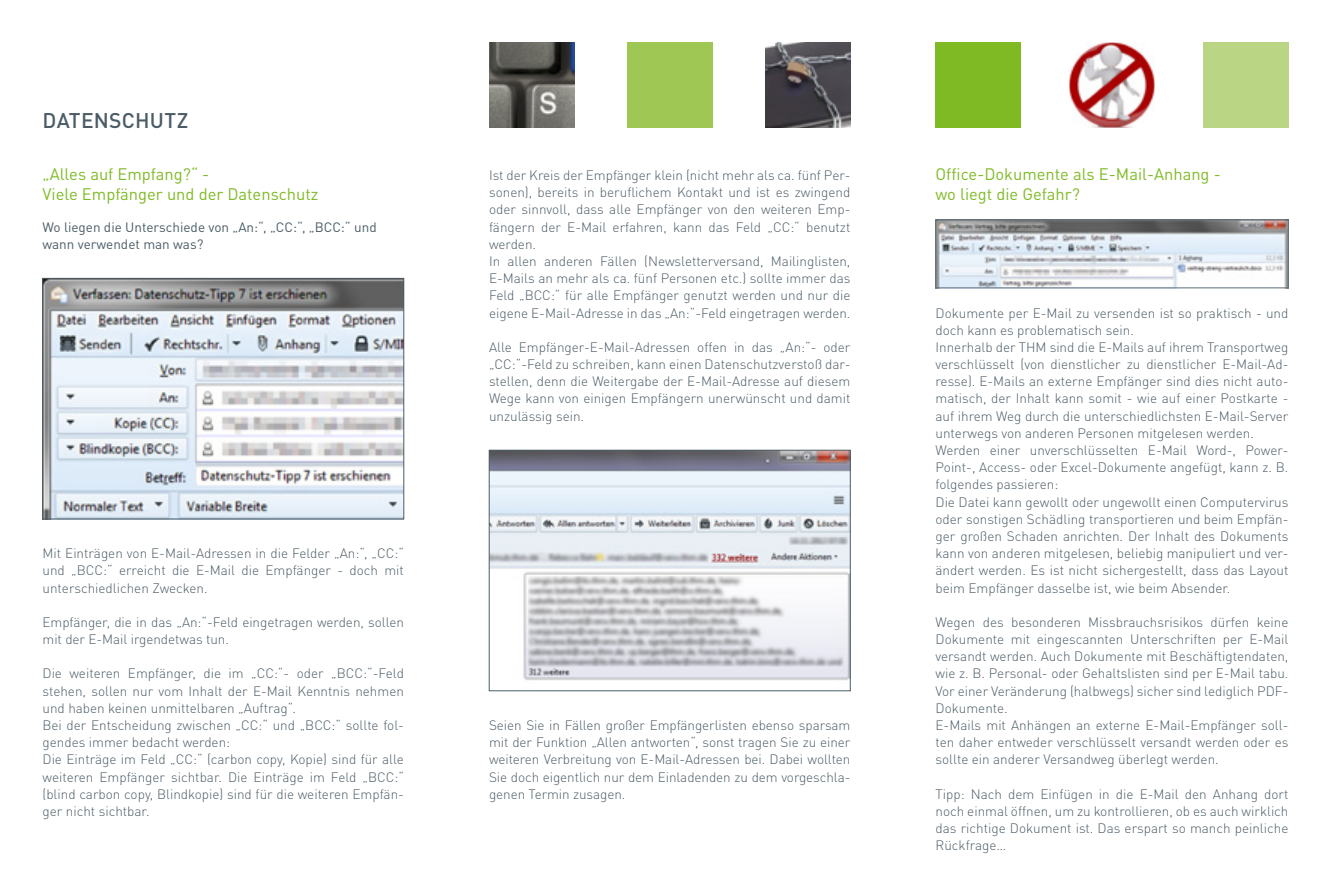
<style>
.page{position:relative;width:1331px;height:893px;background:#fff}
.page>*{position:absolute;margin:0;border:0;box-sizing:border-box;transform-origin:0 0}
.t1{font:500 21px "DIN Pro";letter-spacing:.01em;color:#4b5c66}
.Textbereich{font:16.5px "DIN Pro";color:#7fba25}
.Textbereich-2{font:300 13.5px/17.2px "DIN Pro";color:#4b5c66;text-align:justify}
.Textbereich-3{font:13.5px/17.2px "DIN Pro";color:#4b5c66}
</style>
<div class="page">
<img style="left:937px;top:222px;width:349px;height:64px">
<div style="left:935px;top:220px;width:353px;height:68px;border:1px solid #5c6d77"></div>
<div style="left:1203px;top:43px;width:85px;height:85px;background:#bad584"></div>
<img style="left:1069px;top:43px;width:85px;height:85px">
<div style="left:935px;top:43px;width:85px;height:85px;background:#7fba25"></div>
<img style="left:491px;top:452px;width:357px;height:228px">
<div style="left:489px;top:450px;width:361px;height:241px;border:1px solid #4b5c66"></div>
<img style="left:765px;top:43px;width:85px;height:85px">
<div style="left:627px;top:43px;width:85px;height:85px;background:#9fc754"></div>
<img style="left:489px;top:43px;width:85px;height:85px">
<img style="left:45px;top:280px;width:357px;height:237px">
<div style="left:43px;top:278px;width:361px;height:241px;border:1px solid #4b5c66"></div>
<p class="t1" style="left:43px;top:103px;width:147px">DATENSCHUTZ</p>
<p class="Textbereich" style="left:43px;top:161px;width:168px">„Alles auf Empfang?“ -</p>
<p class="Textbereich" style="left:43px;top:181px;width:277px">Viele Empfänger und der Datenschutz</p>
<p class="Textbereich-3" style="left:43px;top:217px;width:336px">Wo liegen die Unterschiede von „An:“, „CC:“, „BCC:“ und wann verwendet man was?</p>
<p class="Textbereich-2" style="left:43px;top:543px;width:363px">Mit Einträgen von E-Mail-Adressen in die Felder „An:“, „CC:“ und „BCC:“ erreicht die E-Mail die Empfänger - doch mit unterschiedlichen Zwecken.</p>
<p class="Textbereich-2" style="left:43px;top:612px;width:363px">Empfänger, die in das „An:“-Feld eingetragen werden, sollen mit der E-Mail irgendetwas tun.</p>
<p class="Textbereich-2" style="left:43px;top:664px;width:363px">Die weiteren Empfänger, die im „CC:“- oder „BCC:“-Feld stehen, sollen nur vom Inhalt der E-Mail Kenntnis nehmen und haben keinen unmittelbaren „Auftrag“.</p>
<p class="Textbereich-2" style="left:43px;top:715px;width:363px">Bei der Entscheidung zwischen „CC:“ und „BCC:“ sollte fol&shy;gendes immer bedacht werden:</p>
<p class="Textbereich-2" style="left:43px;top:750px;width:363px">Die Einträge im Feld „CC:“ (carbon copy, Kopie) sind für alle weiteren Empfänger sichtbar. Die Einträge im Feld „BCC:“ (blind carbon copy, Blindkopie) sind für die weiteren Empfän&shy;ger nicht sichtbar.</p>
<p class="Textbereich-2" style="left:489px;top:165px;width:363px">Ist der Kreis der Empfänger klein (nicht mehr als ca. fünf Per&shy;sonen), bereits in beruflichem Kontakt und ist es zwingend oder sinnvoll, dass alle Empfänger von den weiteren Emp&shy;fängern der E-Mail erfahren, kann das Feld „CC:“ benutzt werden.</p>
<p class="Textbereich-2" style="left:489px;top:251px;width:363px">In allen anderen Fällen (Newsletterversand, Mailinglisten, E-Mails an mehr als ca. fünf Personen etc.) sollte immer das Feld „BCC:“ für alle Empfänger genutzt werden und nur die eigene E-Mail-Adresse in das „An:“-Feld eingetragen werden.</p>
<p class="Textbereich-2" style="left:489px;top:337px;width:363px">Alle Empfänger-E-Mail-Adressen offen in das „An:“- oder „CC:“-Feld zu schreiben, kann einen Datenschutzverstoß dar&shy;stellen, denn die Weitergabe der E-Mail-Adresse auf diesem Wege kann von einigen Empfängern unerwünscht und damit unzulässig sein.</p>
<p class="Textbereich-2" style="left:489px;top:715px;width:363px">Seien Sie in Fällen großer Empfängerlisten ebenso sparsam mit der Funktion „Allen antworten“, sonst tragen Sie zu einer weiteren Verbreitung von E-Mail-Adressen bei. Dabei wollten Sie doch eigentlich nur dem Einladenden zu dem vorgeschla&shy;genen Termin zusagen.</p>
<p class="Textbereich" style="left:935px;top:161px;width:287px">Office-Dokumente als E-Mail-Anhang -</p>
<p class="Textbereich" style="left:935px;top:181px;width:146px">wo liegt die Gefahr?</p>
<p class="Textbereich-2" style="left:935px;top:303px;width:354px">Dokumente per E-Mail zu versenden ist so praktisch - und doch kann es problematisch sein.</p>
<p class="Textbereich-2" style="left:935px;top:337px;width:354px">Innerhalb der THM sind die E-Mails auf ihrem Transportweg verschlüsselt (von dienstlicher zu dienstlicher E-Mail-Ad&shy;resse). E-Mails an externe Empfänger sind dies nicht auto&shy;matisch, der Inhalt kann somit - wie auf einer Postkarte - auf ihrem Weg durch die unterschiedlichsten E-Mail-Server unterwegs von anderen Personen mitgelesen werden.</p>
<p class="Textbereich-2" style="left:935px;top:440px;width:354px">Werden einer unverschlüsselten E-Mail Word-, Power-Point-, Access- oder Excel-Dokumente angefügt, kann z. B. folgendes passieren:</p>
<p class="Textbereich-2" style="left:935px;top:492px;width:354px">Die Datei kann gewollt oder ungewollt einen Computervirus oder sonstigen Schädling transportieren und beim Empfän&shy;ger großen Schaden anrichten. Der Inhalt des Dokuments kann von anderen mitgelesen, beliebig manipuliert und ver&shy;ändert werden. Es ist nicht sichergestellt, dass das Layout beim Empfänger dasselbe ist, wie beim Absender.</p>
<p class="Textbereich-2" style="left:935px;top:612px;width:354px">Wegen des besonderen Missbrauchsrisikos dürfen keine Dokumente mit eingescannten Unterschriften per E-Mail versandt werden. Auch Dokumente mit Beschäftigtendaten, wie z. B. Personal- oder Gehaltslisten sind per E-Mail tabu.</p>
<p class="Textbereich-2" style="left:935px;top:681px;width:354px">Vor einer Veränderung (halbwegs) sicher sind lediglich PDF-<br>Dokumente.</p>
<p class="Textbereich-2" style="left:935px;top:715px;width:354px">E-Mails mit Anhängen an externe E-Mail-Empfänger soll&shy;ten daher entweder verschlüsselt versandt werden oder es sollte ein anderer Versandweg überlegt werden.</p>
<p class="Textbereich-2" style="left:935px;top:784px;width:354px">Tipp: Nach dem Einfügen in die E-Mail den Anhang dort noch einmal öffnen, um zu kontrollieren, ob es auch wirklich das richtige Dokument ist. Das erspart so manch peinliche Rückfrage…</p>
</div>
